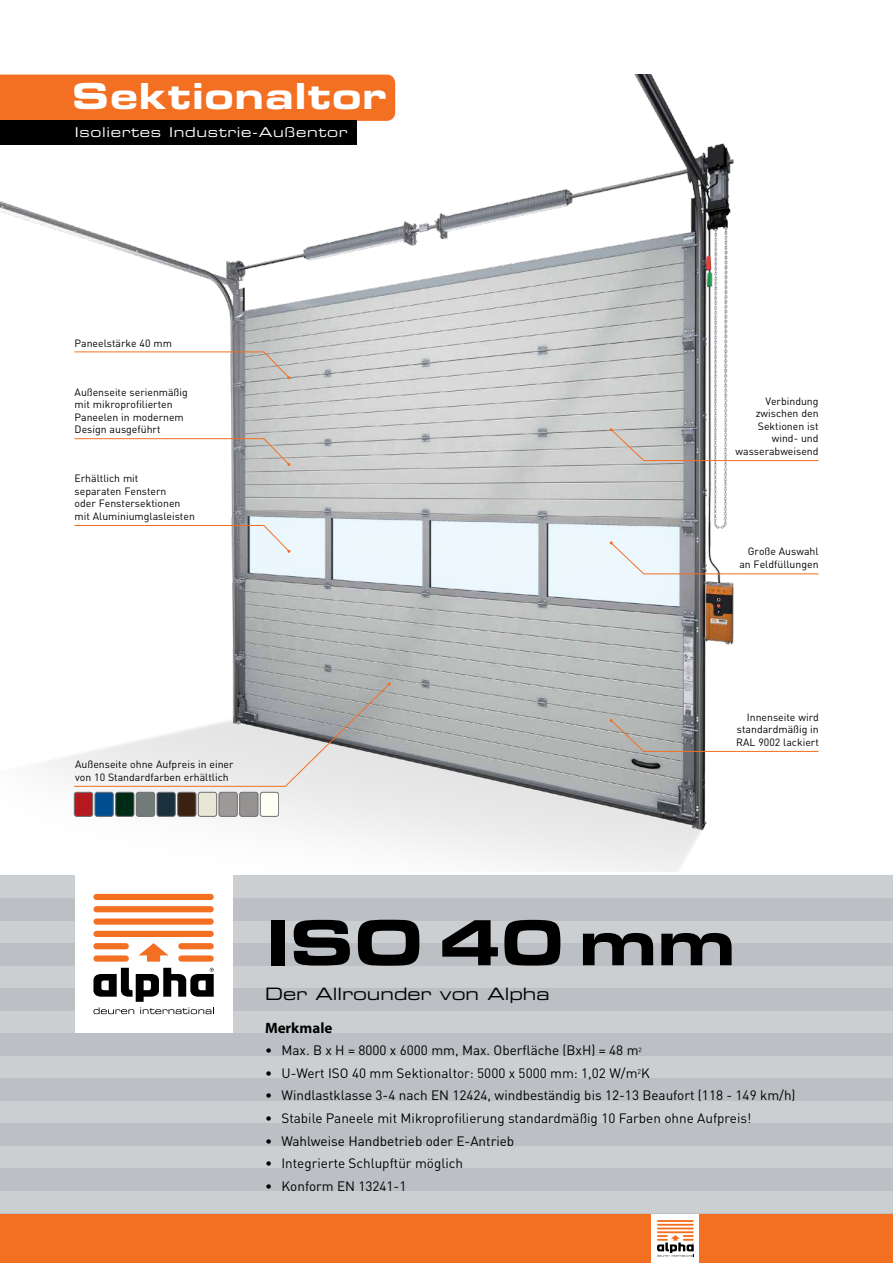
<style>
.page{position:relative;width:893px;height:1263px;background:#fff}
.page>*{position:absolute;margin:0;border:0;box-sizing:border-box;transform-origin:0 0}
.t1{font:900 67.5px "Eurostile Ext";letter-spacing:-.025em;color:#000}
.t2{font:900 39px "Eurostile Ext";color:#fff}
.t3{font:17.1px "Eurostile LT Std Ex 2";color:#000}
.t4{font:700 15px "Myriad Pro";color:#000}
.t5{font:13.5px "DIN";color:#000}
.t6{font:13.5px "Eurostile LT Std Ex 2";letter-spacing:.05em;color:#fff}
.t7{font:10.5px/12.6px "DIN";color:#000}
</style>
<div class="page">
<img style="left:0;top:74px;width:805px;height:798px">
<div style="left:74px;top:792px;width:19px;height:24px;background:#b5191e;border-radius:3px"></div>
<div style="left:74px;top:792px;width:19px;height:25px;border:1px solid #6d6e71;border-radius:3px"></div>
<div style="left:219px;top:792px;width:18px;height:24px;background:#9c9998;border-radius:3px"></div>
<div style="left:219px;top:792px;width:19px;height:25px;border:1px solid #6d6e71;border-radius:3px"></div>
<div style="left:198px;top:792px;width:19px;height:24px;background:#e8e6d4;border-radius:3px"></div>
<div style="left:198px;top:792px;width:19px;height:25px;border:1px solid #6d6e71;border-radius:3px"></div>
<div style="left:178px;top:792px;width:18px;height:24px;background:#3d2110;border-radius:3px"></div>
<div style="left:177px;top:792px;width:19px;height:25px;border:1px solid #6d6e71;border-radius:3px"></div>
<div style="left:260px;top:792px;width:19px;height:24px;background:#fffef2;border-radius:3px"></div>
<div style="left:260px;top:792px;width:19px;height:25px;border:1px solid #6d6e71;border-radius:3px"></div>
<div style="left:240px;top:792px;width:18px;height:24px;background:#959292;border-radius:3px"></div>
<div style="left:239px;top:792px;width:19px;height:25px;border:1px solid #6d6e71;border-radius:3px"></div>
<div style="left:157px;top:792px;width:18px;height:24px;background:#1b323e;border-radius:3px"></div>
<div style="left:157px;top:792px;width:19px;height:25px;border:1px solid #6d6e71;border-radius:3px"></div>
<div style="left:136px;top:792px;width:19px;height:24px;background:#717b77;border-radius:3px"></div>
<div style="left:136px;top:792px;width:19px;height:25px;border:1px solid #6d6e71;border-radius:3px"></div>
<div style="left:116px;top:792px;width:18px;height:24px;background:#002b17;border-radius:3px"></div>
<div style="left:115px;top:792px;width:19px;height:25px;border:1px solid #6d6e71;border-radius:3px"></div>
<div style="left:95px;top:792px;width:18px;height:24px;background:#004e90;border-radius:3px"></div>
<div style="left:95px;top:792px;width:19px;height:25px;border:1px solid #6d6e71;border-radius:3px"></div>
<hr style="left:644px;top:751px;width:174px;height:1px;background:#f36f21">
<svg style="left:610px;top:719px;width:35px;height:33px"></svg>
<hr style="left:644px;top:573px;width:174px;height:1px;background:#f36f21">
<svg style="left:610px;top:541px;width:35px;height:34px"></svg>
<hr style="left:644px;top:460px;width:174px;height:1px;background:#f36f21">
<svg style="left:610px;top:428px;width:35px;height:34px"></svg>
<svg style="left:263px;top:524px;width:27px;height:29px"></svg>
<hr style="left:75px;top:525px;width:189px;height:1px;background:#f36f21">
<svg style="left:263px;top:438px;width:27px;height:28px"></svg>
<hr style="left:75px;top:438px;width:189px;height:1px;background:#f36f21">
<svg style="left:263px;top:351px;width:27px;height:28px"></svg>
<hr style="left:75px;top:351px;width:189px;height:1px;background:#f36f21">
<hr style="left:75px;top:786px;width:210px;height:1px;background:#f36f21">
<svg style="left:284px;top:682px;width:107px;height:105px;background:#b9bab9"></svg>
<div style="left:0;top:875px;width:893px;height:388px;background:#cbcfd1"></div>
<div style="left:0;top:898px;width:893px;height:22px;background:#bcbfc3"></div>
<div style="left:0;top:943px;width:893px;height:22px;background:#bcbfc3"></div>
<div style="left:0;top:988px;width:893px;height:22px;background:#bcbfc3"></div>
<div style="left:0;top:1033px;width:893px;height:22px;background:#bcbfc3"></div>
<div style="left:0;top:1078px;width:893px;height:22px;background:#bcbfc3"></div>
<div style="left:0;top:1123px;width:893px;height:22px;background:#bcbfc3"></div>
<div style="left:0;top:1168px;width:893px;height:22px;background:#bcbfc3"></div>
<div style="left:0;top:1213px;width:893px;height:22px;background:#bcbfc3"></div>
<div style="left:0;top:1214px;width:893px;height:49px;background:#f36f21"></div>
<div style="left:651px;top:1214px;width:48px;height:49px;background:#fff"></div>
<hr style="left:657px;top:1220px;width:37px;height:2px;background:#f36f21">
<hr style="left:657px;top:1227px;width:37px;height:2px;background:#f36f21">
<hr style="left:657px;top:1224px;width:37px;height:2px;background:#f36f21">
<hr style="left:657px;top:1231px;width:37px;height:2px;background:#f36f21">
<svg style="left:657px;top:1235px;width:37px;height:22px"></svg>
<div style="left:75px;top:875px;width:157px;height:157px;background:#fff"></div>
<div style="left:93px;top:894px;width:121px;height:6px;background:#f36f21;border-radius:3px"></div>
<div style="left:93px;top:918px;width:121px;height:7px;background:#f36f21;border-radius:3px"></div>
<div style="left:93px;top:906px;width:121px;height:6px;background:#f36f21;border-radius:3px"></div>
<div style="left:93px;top:931px;width:121px;height:6px;background:#f36f21;border-radius:3px"></div>
<div style="left:93px;top:943px;width:36px;height:6px;background:#f36f21;border-radius:3px"></div>
<div style="left:93px;top:955px;width:36px;height:7px;background:#f36f21;border-radius:3px"></div>
<div style="left:178px;top:943px;width:36px;height:6px;background:#f36f21;border-radius:3px"></div>
<div style="left:178px;top:955px;width:36px;height:7px;background:#f36f21;border-radius:3px"></div>
<svg style="left:139px;top:943px;width:30px;height:19px"></svg>
<svg style="left:93px;top:968px;width:121px;height:46px"></svg>
<div style="left:0;top:75px;width:395px;height:46px;background:#f36f21"></div>
<div style="left:0;top:120px;width:356px;height:24px;background:#000"></div>
<h2 class="t2" style="left:72px;top:67px;width:316px">Sektionaltor</h2>
<p class="t6" style="left:75px;top:123px;width:274px">Isoliertes Industrie-Außentor</p>
<p class="t7" style="left:75px;top:337px;width:99px">Paneelstärke 40 mm</p>
<p class="t7" style="left:75px;top:385px;width:115px">Außenseite serienmäßig mit mikroprofilierten<br>Paneelen in modernem<br>Design ausgeführt</p>
<p class="t7" style="left:75px;top:472px;width:122px">Erhältlich mit<br>separaten Fenstern<br>oder Fenstersektionen mit Aluminiumglasleisten</p>
<p class="t7" style="left:736px;top:394px;width:84px;text-align:right">Verbindung zwischen den<br>Sektionen ist wind- und wasserabweisend</p>
<p class="t7" style="left:739px;top:545px;width:81px;text-align:right">Große Auswahl an Feldfüllungen</p>
<p class="t7" style="left:75px;top:758px;width:160px">Außenseite ohne Aufpreis in einer von 10 Standardfarben erhältlich</p>
<p class="t7" style="left:736px;top:710px;width:84px;text-align:justify;text-indent:11px">Innenseite wird standardmäßig in RAL 9002 lackiert</p>
<h1 class="t1" style="left:265px;top:892px;width:473px">ISO 40 mm</h1>
<h3 class="t3" style="left:265px;top:983px;width:286px">Der Allrounder von Alpha</h3>
<h3 class="t4" style="left:265px;top:1018px;width:69px">Merkmale</h3>
<p class="t5" style="left:265px;top:1042px;width:378px">• Max. B x H = 8000 x 6000 mm, Max. Oberfläche (BxH) = 48 m<sup>2</sup></p>
<p class="t5" style="left:265px;top:1064px;width:386px">• U-Wert ISO 40 mm Sektionaltor: 5000 x 5000 mm: 1,02 W/m<sup>2</sup>K</p>
<p class="t5" style="left:265px;top:1087px;width:532px">• Windlastklasse 3-4 nach EN 12424, windbeständig bis 12-13 Beaufort (118 - 149 km/h)</p>
<p class="t5" style="left:265px;top:1109px;width:488px">• Stabile Paneele mit Mikroprofilierung standardmäßig 10 Farben ohne Aufpreis!</p>
<p class="t5" style="left:265px;top:1132px;width:251px">• Wahlweise Handbetrieb oder E-Antrieb</p>
<p class="t5" style="left:265px;top:1154px;width:200px">• Integrierte Schlupftür möglich</p>
<p class="t5" style="left:265px;top:1177px;width:143px">• Konform EN 13241-1</p>
</div>
